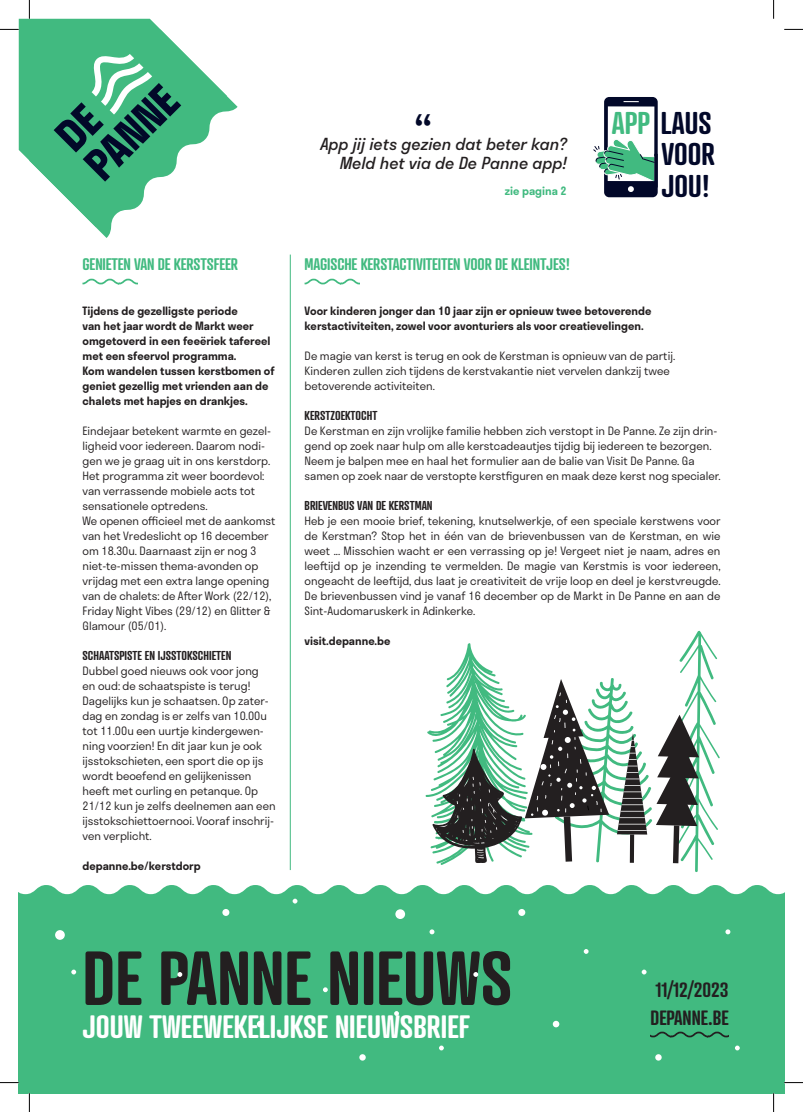
<style>
.page{position:relative;width:803px;height:1112px;background:#fff}
.page>*{position:absolute;margin:0;border:0;box-sizing:border-box;transform-origin:0 0}
.t1{font:600 73.88px "Atrament";color:#231f20}
.t2{font:italic 45px "Stratos";color:#020829}
.t3{font:600 31.25px "Atrament";color:#fff}
.t4{font:600 30.5px/31.2px "Atrament";color:#020829;text-align:justify}
.t5{font:600 20px "Atrament";color:#231f20}
.t6{font:600 16.25px "Atrament";letter-spacing:-.01em;color:#41ba80}
.t7{font:italic 16.25px/19.5px "Stratos";color:#231f20;text-align:right}
.t8{font:600 12.5px "Atrament";color:#231f20}
.t9{font:300 11.25px/15px "Stratos";color:#231f20}
.t10{font:600 11.25px/15px "Stratos";color:#231f20}
.t11{font:600 11.25px "Stratos";color:#41ba80}
.s1{color:#41ba80}
</style>
<div class="page">
<div style="left:19px;top:885px;width:765px;height:207px;background:#41ba80"></div>
<div style="left:19px;top:19px;width:142px;height:141px;background:#41ba80"></div>
<hr style="left:290px;top:254px;width:1px;height:615px;background:#41ba80">
<svg style="left:305px;top:278px;width:54px;height:6px"></svg>
<svg style="left:29px;top:30px;width:209px;height:208px"></svg>
<svg style="left:43px;top:43px;width:138px;height:138px;background:#44a17a"></svg>
<svg style="left:651px;top:1031px;width:77px;height:6px"></svg>
<svg style="left:83px;top:278px;width:54px;height:6px"></svg>
<svg style="left:593px;top:97px;width:65px;height:100px"></svg>
<svg style="left:725px;top:929px;width:5px;height:5px"></svg>
<svg style="left:518px;top:908px;width:7px;height:7px"></svg>
<div style="left:395px;top:909px;width:10px;height:9px;background:#fff;border-radius:50%"></div>
<div style="left:553px;top:1020px;width:6px;height:7px;background:#fff;border-radius:50%"></div>
<svg style="left:655px;top:1053px;width:7px;height:7px"></svg>
<svg style="left:473px;top:971px;width:5px;height:5px"></svg>
<svg style="left:323px;top:987px;width:5px;height:4px"></svg>
<svg style="left:642px;top:969px;width:4px;height:5px"></svg>
<svg style="left:584px;top:948px;width:4px;height:5px"></svg>
<svg style="left:735px;top:1045px;width:5px;height:5px"></svg>
<svg style="left:429px;top:929px;width:5px;height:5px"></svg>
<svg style="left:222px;top:908px;width:7px;height:7px"></svg>
<svg style="left:55px;top:929px;width:10px;height:10px"></svg>
<div style="left:257px;top:1020px;width:6px;height:7px;background:#fff;border-radius:50%"></div>
<svg style="left:359px;top:1053px;width:7px;height:7px"></svg>
<svg style="left:177px;top:971px;width:5px;height:5px"></svg>
<svg style="left:71px;top:969px;width:5px;height:5px"></svg>
<svg style="left:293px;top:898px;width:4px;height:5px"></svg>
<svg style="left:394px;top:1010px;width:5px;height:5px"></svg>
<svg style="left:439px;top:1045px;width:5px;height:5px"></svg>
<svg style="left:425px;top:630px;width:295px;height:242px"></svg>
<hr style="left:617px;top:830px;width:30px;height:1px;background:#fff">
<svg style="left:0;top:29px;width:19px;height:1px"></svg>
<svg style="left:784px;top:29px;width:19px;height:1px"></svg>
<svg style="left:0;top:1081px;width:19px;height:2px"></svg>
<svg style="left:784px;top:1081px;width:19px;height:2px"></svg>
<svg style="left:29px;top:0;width:1px;height:19px"></svg>
<svg style="left:29px;top:1092px;width:1px;height:19px"></svg>
<svg style="left:773px;top:0;width:1px;height:19px"></svg>
<svg style="left:773px;top:1092px;width:1px;height:19px"></svg>
<h3 class="t6" style="left:83px;top:253px;width:157px">GENIETEN VAN DE KERSTSFEER</h3>
<p class="t10" style="left:83px;top:302px;width:194px">Tijdens de gezelligste periode<br>van het jaar wordt de Markt weer omgetoverd in een feeëriek tafereel met een sfeervol programma.<br>Kom wandelen tussen kerstbomen of geniet gezellig met vrienden aan de chalets met hapjes en drankjes.</p>
<p class="t9" style="left:83px;top:422px;width:195px">Eindejaar betekent warmte en gezel&shy;ligheid voor iedereen. Daarom nodi&shy;gen we je graag uit in ons kerstdorp.<br>Het programma zit weer boordevol: van verrassende mobiele acts tot sensationele optredens.<br>We openen officieel met de aankomst van het Vredeslicht op 16 december om 18.30u. Daarnaast zijn er nog 3 niet-te-missen thema-avonden op vrijdag met een extra lange opening van de chalets: de After Work (22/12), Friday Night Vibes (29/12) en Glitter &amp; Glamour (05/01).</p>
<p class="t8" style="left:83px;top:647px;width:150px">SCHAATSPISTE EN IJSSTOKSCHIETEN</p>
<p class="t9" style="left:83px;top:662px;width:195px">Dubbel goed nieuws ook voor jong<br>en oud: de schaatspiste is terug!<br>Dagelijks kun je schaatsen. Op zater&shy;dag en zondag is er zelfs van 10.00u tot 11.00u een uurtje kindergewen&shy;ning voorzien! En dit jaar kun je ook ijsstokschieten, een sport die op ijs wordt beoefend en gelijkenissen heeft met curling en petanque. Op 21/12 kun je zelfs deelnemen aan een ijsstokschiettoernooi. Vooraf inschrij&shy;ven verplicht.</p>
<p class="t10" style="left:83px;top:857px;width:120px">depanne.be/kerstdorp</p>
<h2 class="t2" style="left:412px;top:95px;width:19px">“</h2>
<h3 class="t7" style="left:320px;top:133px;width:248px">App jij iets gezien dat beter kan?<br>Meld het via de De Panne app!</h3>
<p class="t11" style="left:505px;top:181px;width:63px">zie pagina 2</p>
<h3 class="t4" style="left:661px;top:107px;width:55px;text-indent:-50px"><span class="s1">APP</span> LAUS VOOR JOU!</h3>
<h3 class="t6" style="left:305px;top:253px;width:267px">MAGISCHE KERSTACTIVITEITEN VOOR DE KLEINTJES!</h3>
<p class="t10" style="left:305px;top:302px;width:348px">Voor kinderen jonger dan 10 jaar zijn er opnieuw twee betoverende kerstactiviteiten, zowel voor avonturiers als voor creatievelingen.</p>
<p class="t9" style="left:305px;top:347px;width:372px">De magie van kerst is terug en ook de Kerstman is opnieuw van de partij.<br>Kinderen zullen zich tijdens de kerstvakantie niet vervelen dankzij twee betoverende activiteiten.</p>
<p class="t8" style="left:305px;top:407px;width:74px">KERSTZOEKTOCHT</p>
<p class="t9" style="left:305px;top:422px;width:417px">De Kerstman en zijn vrolijke familie hebben zich verstopt in De Panne. Ze zijn drin&shy;gend op zoek naar hulp om alle kerstcadeautjes tijdig bij iedereen te bezorgen.<br>Neem je balpen mee en haal het formulier aan de balie van Visit De Panne. Ga samen op zoek naar de verstopte kerstfiguren en maak deze kerst nog specialer.</p>
<p class="t8" style="left:305px;top:497px;width:129px">BRIEVENBUS VAN DE KERSTMAN</p>
<p class="t9" style="left:305px;top:512px;width:418px;text-align:justify">Heb je een mooie brief, tekening, knutselwerkje, of een speciale kerstwens voor de Kerstman? Stop het in één van de brievenbussen van de Kerstman, en wie weet ... Misschien wacht er een verrassing op je! Vergeet niet je naam, adres en leeftijd op je inzending te vermelden. De magie van Kerstmis is voor iedereen, ongeacht de leeftijd, dus laat je creativiteit de vrije loop en deel je kerstvreugde.<br>De brievenbussen vind je vanaf 16 december op de Markt in De Panne en aan de Sint-Audomaruskerk in Adinkerke.</p>
<p class="t10" style="left:305px;top:632px;width:87px">visit.depanne.be</p>
<h1 class="t1" style="left:83px;top:931px;width:431px">DE PANNE NIEUWS</h1>
<h3 class="t3" style="left:83px;top:1006px;width:389px">JOUW TWEEWEKELIJKSE NIEUWSBRIEF</h3>
<h3 class="t5" style="left:656px;top:976px;width:74px">11/12/2023</h3>
<h3 class="t5" style="left:650px;top:1005px;width:80px">DEPANNE.BE</h3>
</div>
